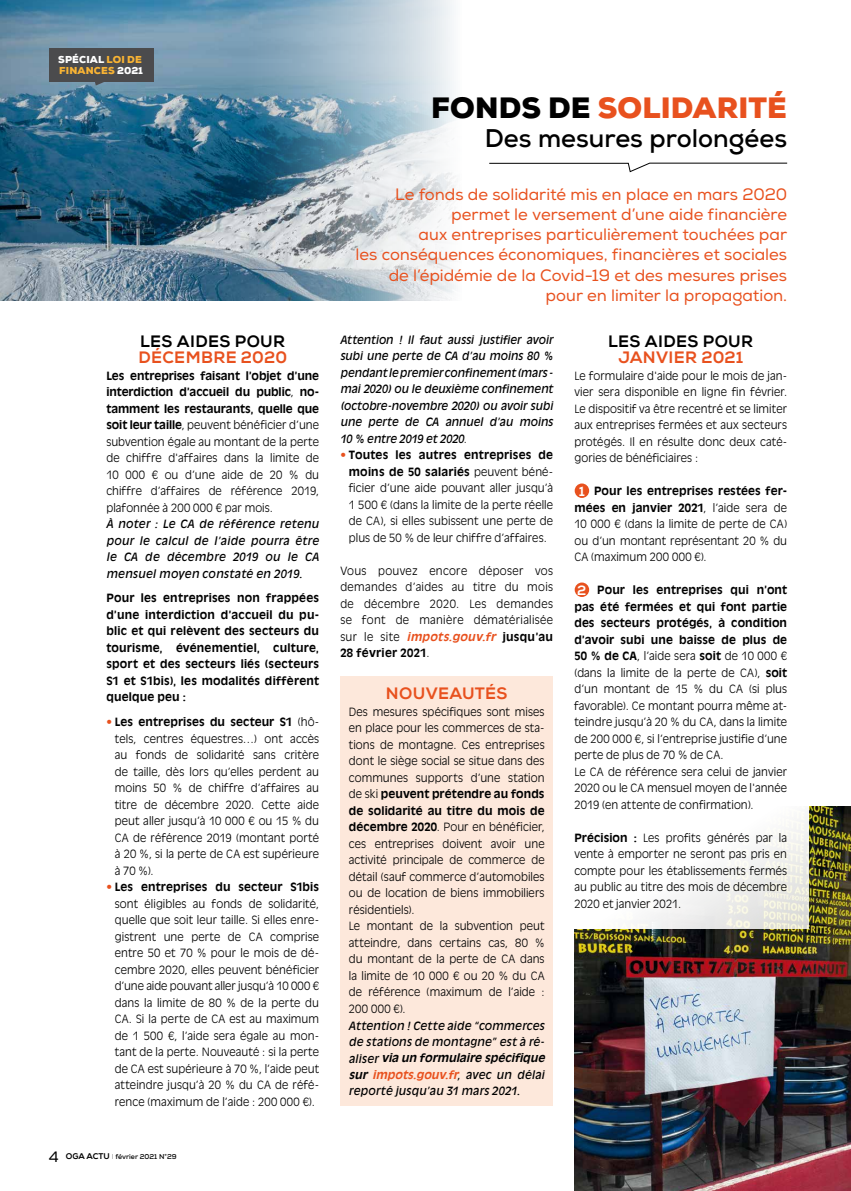
<style>
.page{position:relative;width:851px;height:1191px;background:#fff}
.page>*{position:absolute;margin:0;border:0;box-sizing:border-box;transform-origin:0 0}
.t1{font:900 28.5px "Nexa";letter-spacing:.005em;color:#e8511e}
.t2{font:700 25.5px "Nexa";color:#000}
.t3{font:16.5px/20.2px "Nexa";color:#e8511e;text-align:right}
.t4{font:16.5px "Nexa X Bold";letter-spacing:.02em;color:#e8511e}
.t5{font:16.5px "Nexa X Bold";letter-spacing:.02em;color:#000}
.t6{font:300 11.25px/16.5px "Antique Olive Std";letter-spacing:.01em;color:#000;text-align:justify}
.t7{font:italic 11.25px/16.5px "Antique Olive Std";letter-spacing:.015em;color:#000;text-align:justify}
.t8{font:700 11.25px/16.5px "Antique Olive Std";letter-spacing:.02em;color:#000;text-align:justify}
.t9{font:900 9.75px/11.2px "Nexa";letter-spacing:.015em;color:#f8b334}
.t10{font:700 7.05px "Nexa";color:#000}
.s1{color:#fff}
.s2{font-weight:700}
.s3{color:#e8511e}
.s4{font-weight:400;font-size:15px}
.s5{font-family:"Nexa X Bold";font-weight:400;font-size:8.25px}
.s6{font-weight:100}
.s7{color:#000}
.s8{font-weight:300;font-style:normal}
.s9{font-weight:700;font-style:italic;color:#e8511e}
.s10{font-weight:700;color:#e8511e}
.s11{font-family:"Nexa X Bold";font-weight:400;font-size:13.5px;color:#fff}
</style>
<div class="page">
<div style="left:340px;top:676px;width:213px;height:430px;background:#fde8db"></div>
<img style="left:0;top:0;width:456px;height:301px">
<img style="left:574px;top:807px;width:276px;height:384px">
<svg style="left:574px;top:807px;width:234px;height:121px"></svg>
<div style="left:574px;top:483px;width:15px;height:15px;background:#e8511e;border-radius:50%"></div>
<div style="left:574px;top:582px;width:15px;height:15px;background:#e8511e;border-radius:50%"></div>
<div style="left:49px;top:48px;width:104px;height:34px;background:#4b4b4d"></div>
<svg style="left:69px;top:82px;width:66px;height:4px"></svg>
<svg style="left:489px;top:162px;width:298px;height:11px"></svg>
<p class="t9" style="left:58px;top:54px;width:86px"><span class="s1">SPÉCIAL</span> LOI DE<br>FINANCES <span class="s1">2021</span></p>
<h3 class="t5" style="left:140px;top:331px;width:146px">LES AIDES POUR</h3>
<h3 class="t4" style="left:138px;top:347px;width:150px">DÉCEMBRE 2020</h3>
<p class="t6" style="left:106px;top:367px;width:214px"><span class="s2">Les entreprises faisant l’objet d’une interdiction d’accueil du public</span>, <span class="s2">no&shy;tamment les restaurants, quelle que soit leur taille</span>, peuvent bénéficier d’une subvention égale au montant de la perte de chiffre d'affaires dans la limite de 10 000 € ou d’une aide de 20 % du chiffre d’affaires de référence 2019, plafonnée à 200 000 € par mois.</p>
<p class="t7" style="left:106px;top:516px;width:214px">À noter : Le CA de référence retenu pour le calcul de l’aide pourra être le CA de décembre 2019 ou le CA mensuel moyen constaté en 2019.</p>
<p class="t8" style="left:106px;top:590px;width:214px">Pour les entreprises non frappées d’une interdiction d’accueil du pu&shy;blic et qui relèvent des secteurs du tourisme, événementiel, culture, sport et des secteurs liés (secteurs S1 et S1bis), les modalités diffèrent quelque peu :</p>
<p class="t6" style="left:115px;top:714px;width:206px;text-indent:-8px"><span class="s3">•</span> <span class="s2">Les entreprises du secteur S1</span> (hô&shy;tels, centres équestres…) ont accès au fonds de solidarité sans critère de taille, dès lors qu’elles perdent au moins 50 % de chiffre d’affaires au titre de décembre 2020. Cette aide peut aller jusqu’à 10 000 € ou 15 % du CA de référence 2019 (montant porté à 20 %, si la perte de CA est supérieure à 70 %).</p>
<p class="t6" style="left:115px;top:879px;width:206px;text-indent:-8px"><span class="s3">•</span> <span class="s2">Les entreprises du secteur S1bis </span>sont éligibles au fonds de solidarité, quelle que soit leur taille. Si elles enre&shy;gistrent une perte de CA comprise entre 50 et 70 % pour le mois de dé&shy;cembre 2020, elles peuvent bénéficier d’une aide pouvant aller jusqu’à 10 000 € dans la limite de 80 % de la perte du CA. Si la perte de CA est au maximum de 1 500 €, l’aide sera égale au mon&shy;tant de la perte. Nouveauté : si la perte de CA est supérieure à 70 %, l’aide peut atteindre jusqu’à 20 % du CA de réfé&shy;rence (maximum de l’aide : 200 000 €).</p>
<p class="t10" style="left:49px;top:1152px;width:129px"><span class="s4">4</span> <span class="s5">OGA ACTU</span> <span class="s6">I</span> février 2021 N°29</p>
<h1 class="t1" style="left:431px;top:89px;width:357px"><span class="s7">FONDS DE</span> SOLIDARITÉ</h1>
<h2 class="t2" style="left:484px;top:122px;width:304px">Des mesures prolongées</h2>
<p class="t3" style="left:355px;top:184px;width:433px">Le fonds de solidarité mis en place en mars 2020 permet le versement d’une aide financière<br>aux entreprises particulièrement touchées par<br>les conséquences économiques, financières et sociales de l’épidémie de la Covid-19 et des mesures prises pour en limiter la propagation.</p>
<p class="t7" style="left:340px;top:331px;width:214px">Attention ! Il faut aussi justifier avoir subi une perte de CA d’au moins 80 % pendant le premier confinement (mars - mai 2020) ou le deuxième confinement (octobre-novembre 2020) ou avoir subi une perte de CA annuel d’au moins 10 % entre 2019 et 2020<span class="s8">.</span></p>
<p class="t6" style="left:349px;top:447px;width:206px;text-indent:-8px"><span class="s3">•</span> <span class="s2">Toutes les autres entreprises de moins de 50 salariés</span> peuvent béné&shy;ficier d’une aide pouvant aller jusqu’à 1 500 € (dans la limite de la perte réelle de CA), si elles subissent une perte de plus de 50 % de leur chiffre d’affaires.</p>
<p class="t6" style="left:340px;top:562px;width:214px">Vous pouvez encore déposer vos demandes d’aides au titre du mois de décembre 2020. Les demandes se font de manière dématérialisée sur le site <span class="s9">impots.gouv.fr</span> <span class="s2">jusqu’au 28 février 2021</span>.</p>
<h3 class="t4" style="left:386px;top:683px;width:123px">NOUVEAUTÉS</h3>
<p class="t6" style="left:349px;top:703px;width:197px;text-align:left">Des mesures spécifiques sont mises en place pour les commerces de sta&shy;tions de montagne. Ces entreprises dont le siège social se situe dans des communes supports d’une station de ski <span class="s2">peuvent prétendre au fonds de solidarité au titre du mois de décembre 2020</span>. Pour en bénéficier, ces entreprises doivent avoir une activité principale de commerce de détail (sauf commerce d’automobiles ou de location de biens immobiliers résidentiels).<br>Le montant de la subvention peut atteindre, dans certains cas, 80 % du montant de la perte de CA dans la limite de 10 000 € ou 20 % du CA de référence (maximum de l’aide :<br>200 000 €).</p>
<p class="t7" style="left:349px;top:1017px;width:200px;text-align:left">Attention ! Cette aide “commerces de stations de montagne” est à ré&shy;a l i s e r <span class="s2">via un formulaire spécifique sur</span> <span class="s10">impots.gouv.fr</span>, a ve c u n d é l a i reporté jusqu’au 31 mars 2021.</p>
<h3 class="t5" style="left:608px;top:331px;width:146px">LES AIDES POUR</h3>
<h3 class="t4" style="left:618px;top:347px;width:126px">JANVIER 2021</h3>
<p class="t6" style="left:574px;top:367px;width:214px">Le formulaire d'aide pour le mois de jan&shy;vier sera disponible en ligne fin février.<br>Le dispositif va être recentré et se limiter aux entreprises fermées et aux secteurs protégés. Il en résulte donc deux caté&shy;gories de bénéficiaires :</p>
<p class="t6" style="left:574px;top:483px;width:214px;text-indent:4px"><span class="s11">1</span> <span class="s2">Pour les entreprises restées fer&shy;mées en janvier 2021</span>, l’aide sera de 10 000 € (dans la limite de perte de CA) ou d’un montant représentant 20 % du CA (maximum 200 000 €).</p>
<p class="t6" style="left:574px;top:582px;width:214px;text-align:left"><span class="s11">2</span> <span class="s2">Pour les entreprises qui n’ont pas été fermées et qui font partie des secteurs protégés, à condition d’avoir subi une baisse de plus de 50 % de CA</span>, l’aide sera <span class="s2">soit</span> de 10 000 € (dans la limite de la perte de CA), <span class="s2">soit </span>d’un montant de 15 % du CA (si plus favorable). Ce montant pourra même at&shy;teindre jusqu’à 20 % du CA, dans la limite de 200 000 €, si l’entreprise justifie d’une perte de plus de 70 % de CA.<br>Le CA de référence sera celui de janvier 2020 ou le CA mensuel moyen de l'année 2019 (en attente de confirmation).</p>
<p class="t6" style="left:574px;top:829px;width:214px"><span class="s2">Précision :</span> Les profits générés par la vente à emporter ne seront pas pris en compte pour les établissements fermés au public au titre des mois de décembre 2020 et janvier 2021.</p>
</div>
